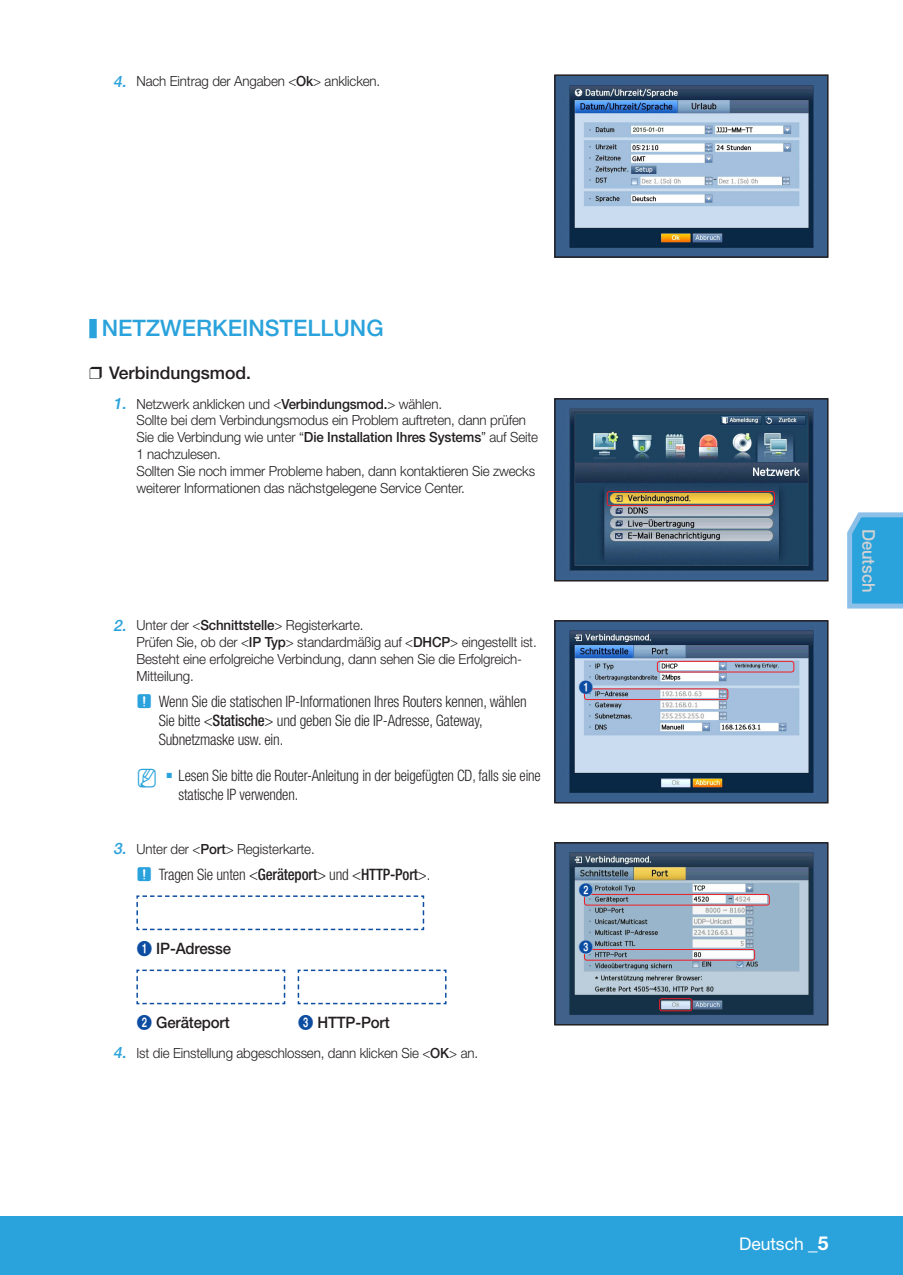
<style>
.page{position:relative;width:903px;height:1275px;background:#fff}
.page>*{position:absolute;margin:0;border:0;box-sizing:border-box;transform-origin:0 0}
.t1{font:500 22.75px "Helvetica Neue cp";color:#2aa2db}
.t2{font:500 17.5px "Helvetica Neue cp";color:#231f20}
.t3{font:17.5px "Helvetica Neue cp";color:#fff}
.t4{font:500 17.5px "Helvetica Neue cp";color:#d1d2d4;scale:.95 1}
.t5{font:300 condensed 15.75px/18.9px "Helvetica Neue cp";letter-spacing:-.01em;color:#231f20;scale:.95 1}
.t6{font:300 condensed 15.75px/18.9px "Helvetica Neue cp";letter-spacing:-.01em;color:#231f20;scale:.93 1}
.t7{font:500 15.75px "Helvetica Neue cp";letter-spacing:-.01em;color:#231f20;scale:.95 1}
.t8{font:300 14px/16.8px "Helvetica Neue cp";letter-spacing:-.01em;color:#231f20;scale:.95 1}
.t9{font:14px "Numberblackfilled";color:#0d4da1}
.s1{font-weight:500;font-style:italic;font-size:15.75px;color:#2aa2db}
.s2{font-weight:500}
.s3{font-family:"CP Icon 2";font-weight:400;font-stretch:normal;color:#2aa2db}
.s4{font-family:"CP Icon 2";font-weight:400;font-stretch:normal;font-size:21px;color:#2aa2db}
.s5{font-family:"SI Icon HR755";font-weight:400;font-stretch:normal;color:#2aa2db}
.s6{font-family:"Numberblackfilled";font-weight:400;color:#0d4da1}
.s7{font-weight:700;font-size:19.25px}
</style>
<div class="page">
<div style="left:0;top:1216px;width:903px;height:59px;background:#2aa2db"></div>
<svg style="left:847px;top:512px;width:56px;height:97px;background:#42aade"></svg>
<div style="left:89px;top:319px;width:8px;height:19px;background:#2aa2db"></div>
<svg style="left:136px;top:895px;width:289px;height:36px"></svg>
<svg style="left:136px;top:969px;width:150px;height:36px"></svg>
<svg style="left:297px;top:969px;width:150px;height:36px"></svg>
<img style="left:556px;top:76px;width:270px;height:180px">
<div style="left:554px;top:74px;width:274px;height:184px;border:1px solid #231f20"></div>
<img style="left:556px;top:622px;width:270px;height:179px">
<div style="left:554px;top:620px;width:274px;height:183px;border:1px solid #231f20"></div>
<div style="left:584px;top:688px;width:144px;height:12px;border:1px solid #ee1d23;border-radius:2px"></div>
<div style="left:579px;top:680px;width:14px;height:14px;background:#fff;border-radius:50%"></div>
<div style="left:657px;top:661px;width:137px;height:11px;border:1px solid #ee1d23;border-radius:2px"></div>
<img style="left:556px;top:844px;width:270px;height:179px">
<div style="left:554px;top:842px;width:274px;height:183px;border:1px solid #231f20"></div>
<div style="left:584px;top:894px;width:186px;height:12px;border:1px solid #ee1d23;border-radius:2px"></div>
<div style="left:579px;top:884px;width:14px;height:13px;background:#fff;border-radius:50%"></div>
<div style="left:584px;top:949px;width:171px;height:12px;border:1px solid #ee1d23;border-radius:2px"></div>
<div style="left:579px;top:941px;width:14px;height:13px;background:#fff;border-radius:50%"></div>
<div style="left:659px;top:998px;width:33px;height:13px;border:1px solid #ee1d23;border-radius:2px"></div>
<img style="left:556px;top:400px;width:270px;height:179px">
<div style="left:554px;top:398px;width:274px;height:183px;border:1px solid #231f20"></div>
<div style="left:607px;top:491px;width:168px;height:15px;border:1px solid #ee1d23;border-radius:2px"></div>
<p class="t8" style="left:113px;top:73px;width:283px"><span class="s1">4.</span> Nach Eintrag der Angaben &lt;<span class="s2">Ok</span>&gt; anklicken.</p>
<h1 class="t1" style="left:102px;top:315px;width:31px">Netz</h1>
<h1 class="t1" style="left:160px;top:315px;width:83px">werkeinstellung</h1>
<p class="t2" style="left:89px;top:363px;width:163px">❒ Verbindungsmod.</p>
<p class="t8" style="left:136px;top:395px;width:424px;text-indent:-23px"><span class="s1">1.</span> Netzwerk anklicken und &lt;<span class="s2">Verbindungsmod.</span>&gt; wählen.<br>Sollte bei dem Verbindungsmodus ein Problem auftreten, dann prüfen Sie die Verbindung wie unter “<span class="s2">Die Installation Ihres Systems</span>” auf Seite 1 nachzulesen.<br>Sollten Sie noch immer Probleme haben, dann kontaktieren Sie zwecks weiterer Informationen das nächstgelegene Service Center.</p>
<p class="t8" style="left:136px;top:617px;width:423px;text-indent:-23px"><span class="s1">2.</span> Unter der &lt;<span class="s2">Schnittstelle</span>&gt; Registerkarte.<br>Prüfen Sie, ob der &lt;<span class="s2">IP Typ</span>&gt; standardmäßig auf &lt;<span class="s2">DHCP</span>&gt; eingestellt ist.<br>Besteht eine erfolgreiche Verbindung, dann sehen Sie die Erfolgreich-Mitteilung.</p>
<p class="t5" style="left:159px;top:692px;width:389px;text-indent:-22px"><span class="s3">J</span> Wenn Sie die statischen IP-Informationen Ihres Routers kennen, wählen<br>Sie bitte &lt;<span class="s2">Statische</span>&gt; und geben Sie die IP-Adresse, Gateway,<br>Subnetzmaske usw. ein.</p>
<p class="t6" style="left:179px;top:766px;width:391px;text-indent:-42px"><span class="s4">M</span> <span class="s5">`</span> Lesen Sie bitte die Router-Anleitung in der beigefügten CD, falls sie eine statische IP verwenden.</p>
<p class="t8" style="left:113px;top:840px;width:214px"><span class="s1">3.</span> Unter der &lt;<span class="s2">Port</span>&gt; Registerkarte.</p>
<p class="t5" style="left:136px;top:865px;width:311px"><span class="s3">J</span> Tragen Sie unten &lt;<span class="s2">Geräteport</span>&gt; und &lt;<span class="s2">HTTP-Port</span>&gt;.</p>
<p class="t7" style="left:136px;top:939px;width:101px"><span class="s6">1</span> IP-Adresse</p>
<p class="t7" style="left:136px;top:1013px;width:100px"><span class="s6">2</span> Geräteport</p>
<p class="t7" style="left:298px;top:1013px;width:98px"><span class="s6">3</span> HTTP-Port</p>
<p class="t8" style="left:113px;top:1044px;width:386px"><span class="s1">4.</span> Ist die Einstellung abgeschlossen, dann klicken Sie &lt;<span class="s2">OK</span>&gt; an.</p>
<p class="t9" style="left:578px;top:680px;width:16px">1</p>
<p class="t9" style="left:578px;top:883px;width:16px">2</p>
<p class="t9" style="left:578px;top:941px;width:16px">3</p>
<p class="t4" style="left:879px;top:529px;width:69px;rotate:90deg">Deutsch</p>
<p class="t3" style="left:739px;top:1234px;width:91px">Deutsch <span class="s7">_5</span></p>
</div>
